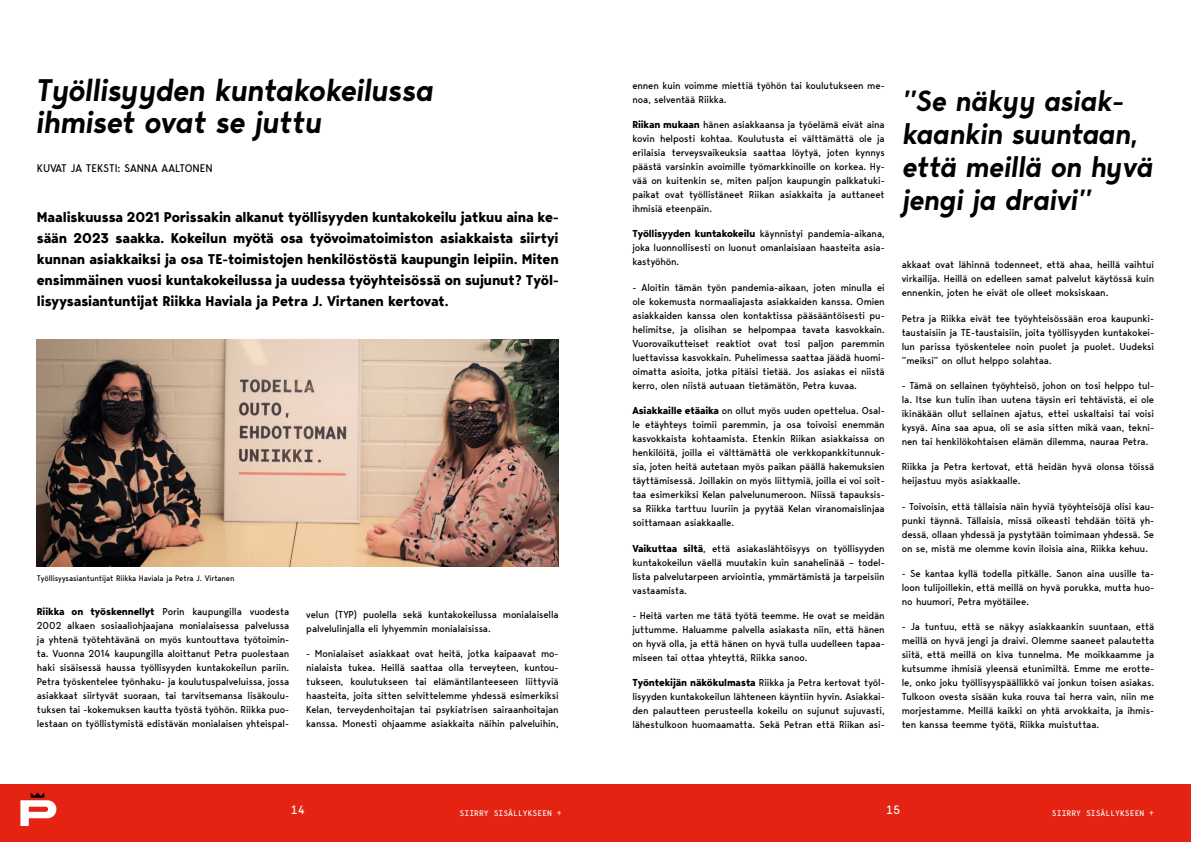
<style>
.page{position:relative;width:1191px;height:842px;background:#fff}
.page>*{position:absolute;margin:0;border:0;box-sizing:border-box;transform-origin:0 0}
.case_otsikko{font:italic 600 31px/32px "Bergen Text";letter-spacing:-.01em;color:#000}
.case_otsikko-2{font:italic 600 29px/33px "Bergen Text";letter-spacing:-.01em;color:#000}
.ingressi2{font:700 14px/21px "Bergen Text";letter-spacing:-.01em;color:#000;text-align:justify}
.t1{font:12px "Bergen Mono";color:#fff}
.case_otsikko-3{font:11px "Bergen Text";color:#000}
.leipis_caset{font:10px/14px "Bergen Text";letter-spacing:-.01em;color:#000;text-align:justify}
.Kuvateksti{font:8px "Bergen Text";letter-spacing:-.01em;color:#000}
.t2{font:8px "Bergen Mono";color:#fff}
.s1{font-weight:700}
</style>
<div class="page">
<div style="left:0;top:784px;width:1191px;height:58px;background:#e42313"></div>
<svg style="left:20px;top:793px;width:36px;height:33px"></svg>
<img style="left:37px;top:339px;width:521px;height:227px">
<p class="case_otsikko" style="left:37px;top:74px;width:399px">Työllisyyden kuntakokeilussa ihmiset ovat se juttu</p>
<p class="case_otsikko-3" style="left:37px;top:161px;width:177px">KUVAT JA TEKSTI: SANNA AALTONEN</p>
<p class="ingressi2" style="left:37px;top:207px;width:523px">Maaliskuussa 2021 Porissakin alkanut työllisyyden kuntakokeilu jatkuu aina ke&shy;sään 2023 saakka. Kokeilun myötä osa työvoimatoimiston asiakkaista siirtyi kunnan asiakkaiksi ja osa TE-toimistojen henkilöstöstä kaupungin leipiin. Miten ensimmäinen vuosi kuntakokeilussa ja uudessa työyhteisössä on sujunut? Työl&shy;lisyysasiantuntijat Riikka Haviala ja Petra J. Virtanen kertovat.</p>
<p class="Kuvateksti" style="left:37px;top:573px;width:199px">Työllisyysasiantuntijat Riikka Haviala ja Petra J. Virtanen</p>
<p class="leipis_caset" style="left:37px;top:604px;width:254px"><span class="s1">Riikka on työskennellyt</span> Porin kaupungilla vuodesta 2002 alkaen sosiaaliohjaajana monialaisessa palvelussa ja yhtenä työtehtävänä on myös kuntouttava työtoimin&shy;ta. Vuonna 2014 kaupungilla aloittanut Petra puolestaan haki sisäisessä haussa työllisyyden kuntakokeilun pariin.<br>Petra työskentelee työnhaku- ja koulutuspalveluissa, jossa asiakkaat siirtyvät suoraan, tai tarvitsemansa lisäkoulu&shy;tuksen tai -kokemuksen kautta työstä työhön. Riikka puo&shy;lestaan on työllistymistä edistävän monialaisen yhteispal-</p>
<p class="leipis_caset" style="left:306px;top:607px;width:254px">velun (TYP) puolella sekä kuntakokeilussa monialaisella palvelulinjalla eli lyhyemmin monialaisissa.</p>
<p class="leipis_caset" style="left:306px;top:646px;width:254px">- Monialaiset asiakkaat ovat heitä, jotka kaipaavat mo&shy;nialaista tukea. Heillä saattaa olla terveyteen, kuntou&shy;tukseen, koulutukseen tai elämäntilanteeseen liittyviä haasteita, joita sitten selvittelemme yhdessä esimerkiksi Kelan, terveydenhoitajan tai psykiatrisen sairaanhoitajan kanssa. Monesti ohjaamme asiakkaita näihin palveluihin,</p>
<p class="leipis_caset" style="left:632px;top:78px;width:254px">ennen kuin voimme miettiä työhön tai koulutukseen me&shy;noa, selventää Riikka.</p>
<p class="leipis_caset" style="left:632px;top:117px;width:254px"><span class="s1">Riikan mukaan</span> hänen asiakkaansa ja työelämä eivät aina kovin helposti kohtaa. Koulutusta ei välttämättä ole ja erilaisia terveysvaikeuksia saattaa löytyä, joten kynnys päästä varsinkin avoimille työmarkkinoille on korkea. Hy&shy;vää on kuitenkin se, miten paljon kaupungin palkkatuki&shy;paikat ovat työllistäneet Riikan asiakkaita ja auttaneet ihmisiä eteenpäin.</p>
<p class="leipis_caset" style="left:632px;top:227px;width:254px"><span class="s1">Työllisyyden kuntakokeilu</span> käynnistyi pandemia-aikana, joka luonnollisesti on luonut omanlaisiaan haasteita asia&shy;kastyöhön.</p>
<p class="leipis_caset" style="left:632px;top:280px;width:254px">- Aloitin tämän työn pandemia-aikaan, joten minulla ei ole kokemusta normaaliajasta asiakkaiden kanssa. Omien asiakkaiden kanssa olen kontaktissa pääsääntöisesti pu&shy;helimitse, ja olisihan se helpompaa tavata kasvokkain.<br>Vuorovaikutteiset reaktiot ovat tosi paljon paremmin luettavissa kasvokkain. Puhelimessa saattaa jäädä huomi&shy;oimatta asioita, jotka pitäisi tietää. Jos asiakas ei niistä kerro, olen niistä autuaan tietämätön, Petra kuvaa.</p>
<p class="leipis_caset" style="left:632px;top:403px;width:254px"><span class="s1">Asiakkaille etäaika</span> on ollut myös uuden opettelua. Osal&shy;le etäyhteys toimii paremmin, ja osa toivoisi enemmän kasvokkaista kohtaamista. Etenkin Riikan asiakkaissa on henkilöitä, joilla ei välttämättä ole verkkopankkitunnuk&shy;sia, joten heitä autetaan myös paikan päällä hakemuksien täyttämisessä. Joillakin on myös liittymiä, joilla ei voi soit&shy;taa esimerkiksi Kelan palvelunumeroon. Niissä tapauksis&shy;sa Riikka tarttuu luuriin ja pyytää Kelan viranomaislinjaa soittamaan asiakkaalle.</p>
<p class="leipis_caset" style="left:632px;top:541px;width:254px"><span class="s1">Vaikuttaa siltä</span>, että asiakaslähtöisyys on työllisyyden kuntakokeilun väellä muutakin kuin sanahelinää – todel&shy;lista palvelutarpeen arviointia, ymmärtämistä ja tarpeisiin vastaamista.</p>
<p class="leipis_caset" style="left:632px;top:608px;width:254px">- Heitä varten me tätä työtä teemme. He ovat se meidän juttumme. Haluamme palvella asiakasta niin, että hänen on hyvä olla, ja että hänen on hyvä tulla uudelleen tapaa&shy;miseen tai ottaa yhteyttä, Riikka sanoo.</p>
<p class="leipis_caset" style="left:632px;top:675px;width:254px"><span class="s1">Työntekijän näkökulmasta</span> Riikka ja Petra kertovat työl&shy;lisyyden kuntakokeilun lähteneen käyntiin hyvin. Asiakkai&shy;den palautteen perusteella kokeilu on sujunut sujuvasti, lähestulkoon huomaamatta. Sekä Petran että Riikan asi-</p>
<p class="case_otsikko-2" style="left:903px;top:84px;width:252px">”Se näkyy asiak&shy;kaankin suuntaan, että meillä on hyvä jengi ja draivi”</p>
<p class="leipis_caset" style="left:901px;top:257px;width:254px">akkaat ovat lähinnä todenneet, että ahaa, heillä vaihtui virkailija. Heillä on edelleen samat palvelut käytössä kuin ennenkin, joten he eivät ole olleet moksiskaan.</p>
<p class="leipis_caset" style="left:901px;top:311px;width:254px">Petra ja Riikka eivät tee työyhteisössään eroa kaupunki&shy;taustaisiin ja TE-taustaisiin, joita työllisyyden kuntakokei&shy;lun parissa työskentelee noin puolet ja puolet. Uudeksi ”meiksi” on ollut helppo solahtaa.</p>
<p class="leipis_caset" style="left:901px;top:378px;width:254px">- Tämä on sellainen työyhteisö, johon on tosi helppo tul&shy;la. Itse kun tulin ihan uutena täysin eri tehtävistä, ei ole ikinäkään ollut sellainen ajatus, ettei uskaltaisi tai voisi kysyä. Aina saa apua, oli se asia sitten mikä vaan, tekni&shy;nen tai henkilökohtaisen elämän dilemma, nauraa Petra.</p>
<p class="leipis_caset" style="left:901px;top:460px;width:254px">Riikka ja Petra kertovat, että heidän hyvä olonsa töissä heijastuu myös asiakkaalle.</p>
<p class="leipis_caset" style="left:901px;top:499px;width:254px">- Toivoisin, että tällaisia näin hyviä työyhteisöjä olisi kau&shy;punki täynnä. Tällaisia, missä oikeasti tehdään töitä yh&shy;dessä, ollaan yhdessä ja pystytään toimimaan yhdessä. Se on se, mistä me olemme kovin iloisia aina, Riikka kehuu.</p>
<p class="leipis_caset" style="left:901px;top:566px;width:254px">- Se kantaa kyllä todella pitkälle. Sanon aina uusille ta&shy;loon tulijoillekin, että meillä on hyvä porukka, mutta huo&shy;no huumori, Petra myötäilee.</p>
<p class="leipis_caset" style="left:901px;top:620px;width:254px">- Ja tuntuu, että se näkyy asiakkaankin suuntaan, että meillä on hyvä jengi ja draivi. Olemme saaneet palautetta siitä, että meillä on kiva tunnelma. Me moikkaamme ja kutsumme ihmisiä yleensä etunimiltä. Emme me erotte&shy;le, onko joku työllisyyspäällikkö vai jonkun toisen asiakas.<br>Tulkoon ovesta sisään kuka rouva tai herra vain, niin me morjestamme. Meillä kaikki on yhtä arvokkaita, ja ihmis&shy;ten kanssa teemme työtä, Riikka muistuttaa.</p>
<p class="t1" style="left:290px;top:801px;width:16px">14</p>
<p class="t2" style="left:459px;top:808px;width:104px">SIIRRY SISÄLLYKSEEN ↑</p>
<p class="t1" style="left:886px;top:801px;width:16px">15</p>
<p class="t2" style="left:1052px;top:808px;width:104px">SIIRRY SISÄLLYKSEEN ↑</p>
</div>
